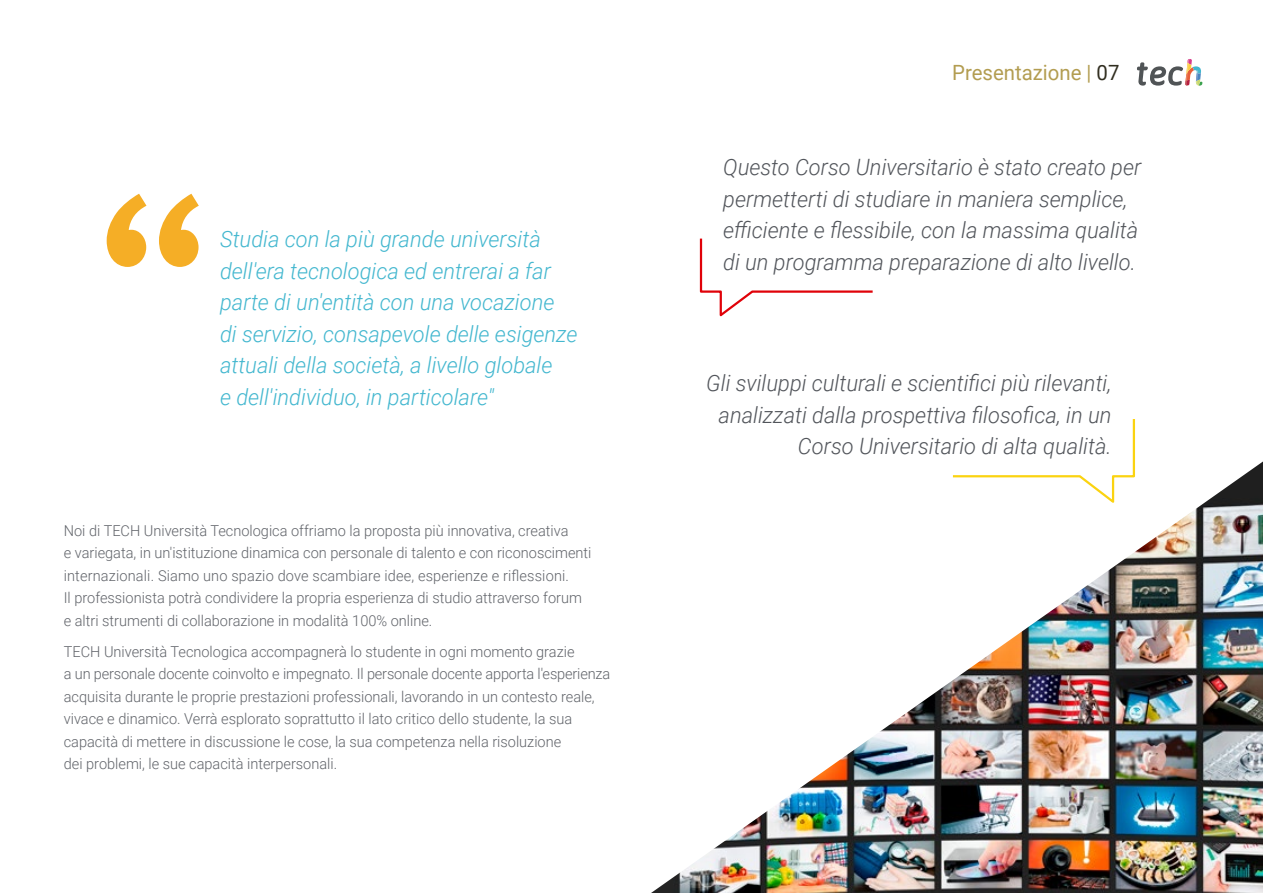
<style>
.page{position:relative;width:1263px;height:893px;background:#fff}
.page>*{position:absolute;margin:0;border:0;box-sizing:border-box;transform-origin:0 0}
.t1{font:italic 300 22.5px/31.5px "Roboto";color:#52555b;text-align:right}
.t2{font:italic 300 22.5px/31.5px "Roboto";color:#43b7cf}
.t3{font:21px "Roboto";color:#b39d51}
.t4{font:300 15px/22.5px "Roboto";color:#61646a}
.s1{color:#312e20}
</style>
<div class="page">
<svg style="left:107px;top:194px;width:92px;height:73px"></svg>
<svg style="left:1132px;top:419px;width:3px;height:42px"></svg>
<svg style="left:1137px;top:59px;width:65px;height:27px"></svg>
<svg style="left:699px;top:238px;width:174px;height:79px"></svg>
<img style="left:651px;top:461px;width:612px;height:432px">
<h1 class="t2" style="left:220px;top:223px;width:359px">Studia con la più grande università dell'era tecnologica ed entrerai a far parte di un'entità con una vocazione<br>di servizio, consapevole delle esigenze attuali della società, a livello globale<br>e dell'individuo, in particolare"</h1>
<p class="t4" style="left:64px;top:519px;width:529px">Noi di TECH Università Tecnologica offriamo la proposta più innovativa, creativa<br>e variegata, in un'istituzione dinamica con personale di talento e con riconoscimenti internazionali. Siamo uno spazio dove scambiare idee, esperienze e riflessioni.<br>Il professionista potrà condividere la propria esperienza di studio attraverso forum e altri strumenti di collaborazione in modalità 100% online.</p>
<p class="t4" style="left:64px;top:640px;width:548px">TECH Università Tecnologica accompagnerà lo studente in ogni momento grazie<br>a un personale docente coinvolto e impegnato. Il personale docente apporta l'esperienza acquisita durante le proprie prestazioni professionali, lavorando in un contesto reale, vivace e dinamico. Verrà esplorato soprattutto il lato critico dello studente, la sua capacità di mettere in discussione le cose, la sua competenza nella risoluzione<br>dei problemi, le sue capacità interpersonali.</p>
<h2 class="t3" style="left:952px;top:57px;width:169px">Presentazione | <span class="s1">07</span></h2>
<h1 class="t1" style="left:723px;top:151px;width:420px;text-align:left">Questo Corso Universitario è stato creato per permetterti di studiare in maniera semplice, efficiente e flessibile, con la massima qualità di un programma preparazione di alto livello.</h1>
<h1 class="t1" style="left:706px;top:366px;width:407px">Gli sviluppi culturali e scientifici più rilevanti, analizzati dalla prospettiva filosofica, in un<br>Corso Universitario di alta qualità.</h1>
</div>
